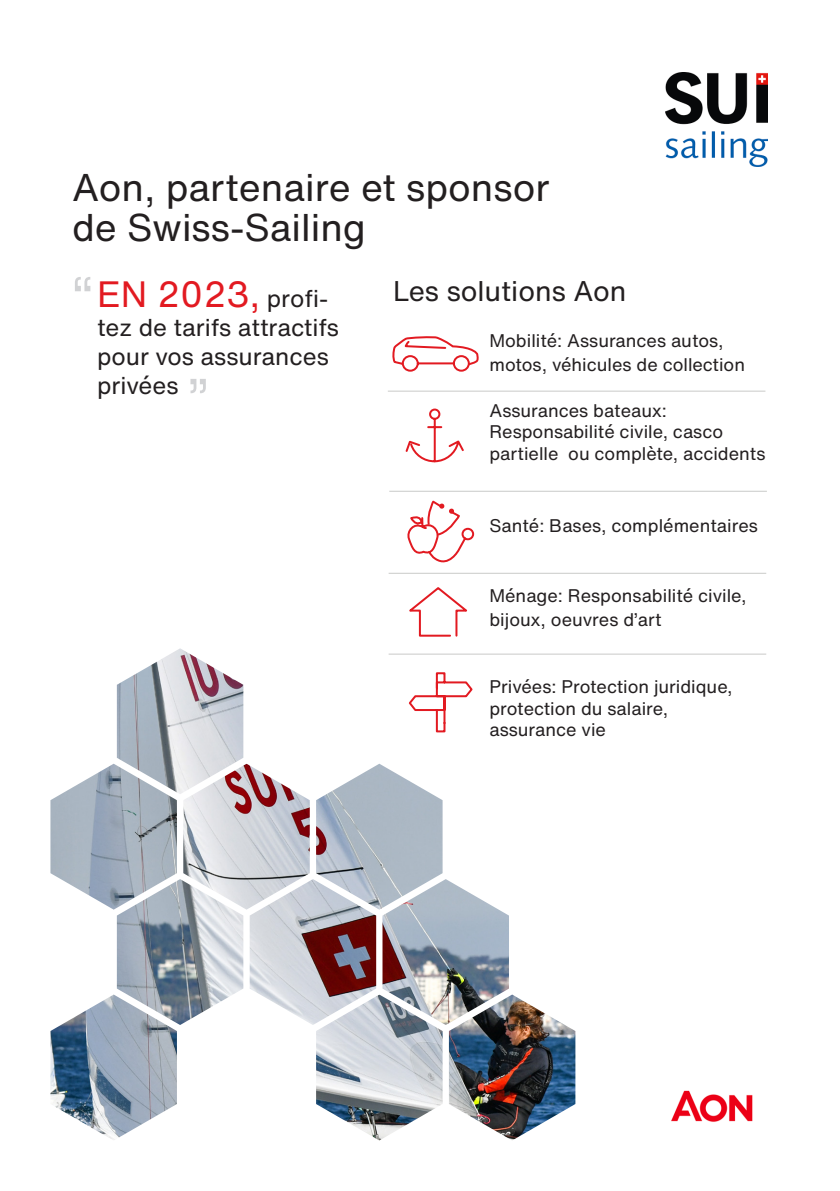
<style>
.page{position:relative;width:840px;height:1191px;background:#fff}
.page>*{position:absolute;margin:0;border:0;box-sizing:border-box;transform-origin:0 0}
.t1{font:54px "Helvetica Now Text";color:#d1d2d4}
.t2{font:38px/40px "Helvetica Now Text";color:#231f20}
.t3{font:36px "Helvetica Now Text";color:#e21a21}
.t4{font:28px "Helvetica Now Text";color:#231f20}
.t5{font:24px/28.8px "Helvetica Now Text";color:#231f20}
.t6{font:18px/21.6px "Helvetica Now Text";color:#231f20}
.s1{font-size:24px;color:#231f20}
</style>
<div class="page">
<img style="left:50px;top:648px;width:525px;height:492px">
<img style="left:665px;top:72px;width:102px;height:95px">
<img style="left:671px;top:1090px;width:82px;height:32px">
<svg style="left:392px;top:336px;width:87px;height:36px"></svg>
<svg style="left:405px;top:408px;width:59px;height:55px"></svg>
<svg style="left:407px;top:501px;width:68px;height:62px"></svg>
<svg style="left:407px;top:671px;width:67px;height:62px"></svg>
<svg style="left:409px;top:587px;width:58px;height:50px"></svg>
<hr style="left:387px;top:391px;width:378px;height:1px;background:#c9cac8">
<hr style="left:389px;top:491px;width:377px;height:1px;background:#c9cac8">
<hr style="left:388px;top:573px;width:377px;height:1px;background:#c9cac8">
<hr style="left:388px;top:653px;width:377px;height:1px;background:#c9cac8">
<p class="t2" style="left:72px;top:168px;width:478px">Aon, partenaire et sponsor de Swiss-Sailing</p>
<p class="t3" style="left:97px;top:270px;width:232px">EN 2023, <span class="s1">profi-</span></p>
<p class="t5" style="left:97px;top:313px;width:243px">tez de tarifs attractifs pour vos assurances privées</p>
<p class="t1" style="left:72px;top:260px;width:22px">“</p>
<p class="t4" style="left:393px;top:272px;width:235px">Les solutions Aon</p>
<p class="t6" style="left:489px;top:329px;width:257px;line-height:24px">Mobilité: Assurances autos, motos, véhicules de collection</p>
<p class="t6" style="left:489px;top:400px;width:277px">Assurances bateaux:<br>Responsabilité civile, casco partielle ou complète, accidents</p>
<p class="t1" style="left:188px;top:362px;width:22px">”</p>
<p class="t6" style="left:489px;top:515px;width:270px">Santé: Bases, complémentaires</p>
<p class="t6" style="left:489px;top:583px;width:258px;line-height:24px">Ménage: Responsabilité civile, bijoux, oeuvres d’art</p>
<p class="t6" style="left:489px;top:676px;width:244px">Privées: Protection juridique, protection du salaire, assurance vie</p>
</div>
